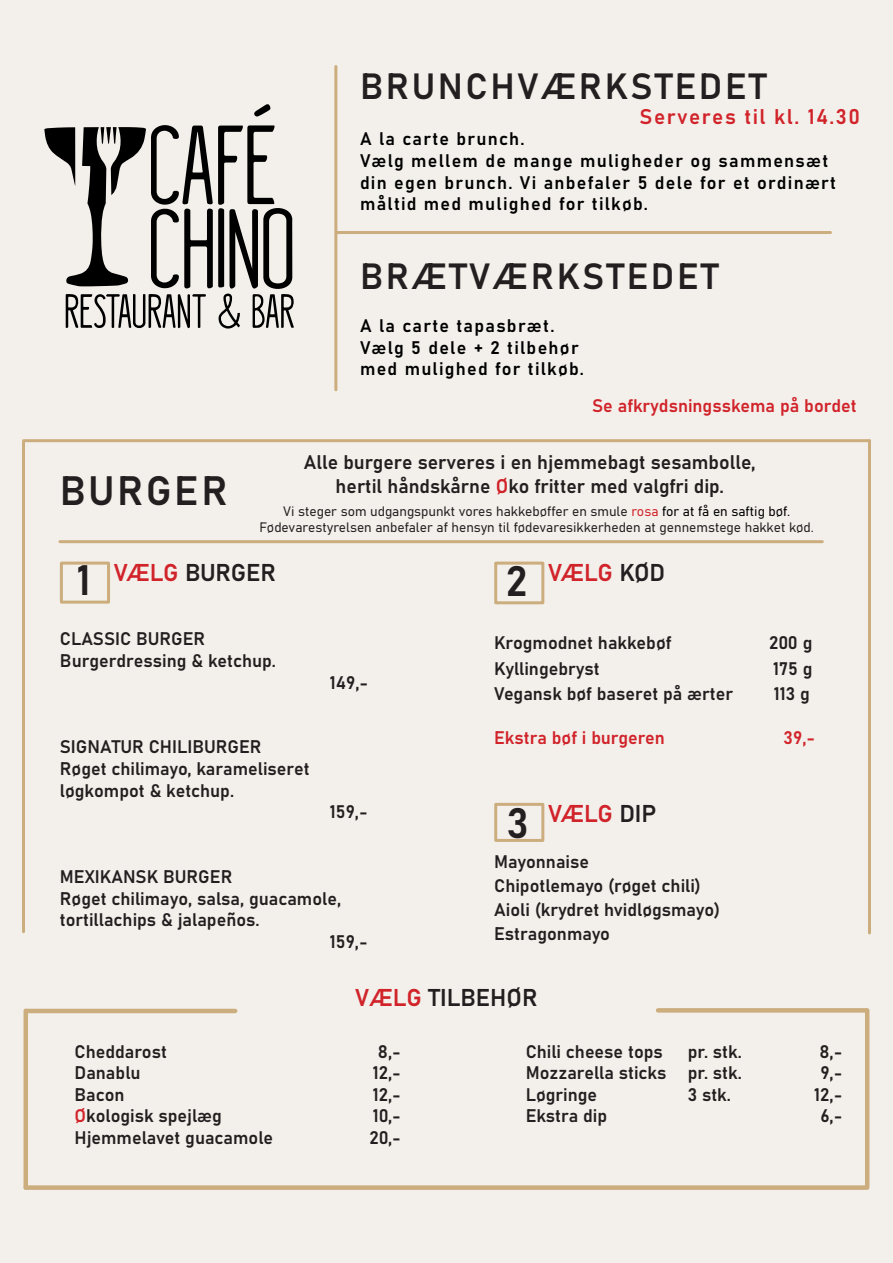
<style>
.page{position:relative;width:893px;height:1263px;background:#f3f0eb}
.page>*{position:absolute;margin:0;border:0;box-sizing:border-box;transform-origin:0 0}
.t1{font:42px "Bahnschrift";color:#231f20}
.t2{font:40.5px "Bahnschrift";letter-spacing:.06em;color:#231f20}
.t3{font:36px "Bahnschrift";letter-spacing:.07em;color:#231f20}
.t4{font:24px "Bahnschrift";color:#231f20}
.t5{font:24px "Bahnschrift";letter-spacing:-.015em;color:#d1232a}
.t6{font:21px "Bahnschrift";letter-spacing:.07em;color:#d1232a}
.t7{font:19.5px "Bahnschrift";color:#231f20}
.t8{font:18px "Bahnschrift";color:#231f20}
.t9{font:18px/21.6px "Bahnschrift";letter-spacing:.07em;color:#000}
.t10{font:18px "Bahnschrift";color:#d1232a}
.t11{font:13.5px "Bahnschrift";color:#231f20}
.s1{color:#d1232a}
.s2{color:#000}
.s3{color:#231f20}
</style>
<div class="page">
<hr style="left:60px;top:540px;width:762px;height:3px;background:#ccad7d">
<div style="left:60px;top:562px;width:50px;height:42px;border:3px solid #ccad7d"></div>
<div style="left:494px;top:562px;width:50px;height:42px;border:3px solid #ccad7d"></div>
<div style="left:494px;top:803px;width:50px;height:39px;border:3px solid #ccad7d"></div>
<hr style="left:865px;top:1010px;width:4px;height:176px;background:#ccad7d">
<div style="left:658px;top:1008px;width:208px;height:5px;background:#ccad7d"></div>
<hr style="left:24px;top:1011px;width:4px;height:176px;background:#ccad7d">
<div style="left:26px;top:1185px;width:841px;height:5px;background:#ccad7d"></div>
<hr style="left:27px;top:1009px;width:208px;height:4px;background:#ccad7d">
<hr style="left:337px;top:231px;width:493px;height:3px;background:#ccad7d">
<svg style="left:44px;top:104px;width:250px;height:225px"></svg>
<hr style="left:22px;top:442px;width:3px;height:490px;background:#ccad7d">
<hr style="left:868px;top:441px;width:3px;height:492px;background:#ccad7d">
<hr style="left:24px;top:439px;width:845px;height:3px;background:#ccad7d">
<hr style="left:334px;top:66px;width:3px;height:324px;background:#ccad7d">
<p class="t3" style="left:360px;top:59px;width:408px">BRUNCHVÆRKSTEDET</p>
<p class="t6" style="left:640px;top:100px;width:222px">Serveres til kl. 14.30</p>
<p class="t9" style="left:360px;top:127px;width:166px">A la carte brunch.</p>
<p class="t9" style="left:360px;top:149px;width:478px">Vælg mellem de mange muligheder og sammensæt din egen brunch. Vi anbefaler 5 dele for et ordinært måltid med mulighed for tilkøb.</p>
<p class="t3" style="left:360px;top:249px;width:360px">BRÆTVÆRKSTEDET</p>
<p class="t9" style="left:360px;top:314px;width:196px">A la carte tapasbræt.</p>
<p class="t9" style="left:360px;top:335px;width:220px">Vælg 5 dele + 2 tilbehør</p>
<p class="t9" style="left:360px;top:357px;width:225px">med mulighed for tilkøb.</p>
<p class="t2" style="left:60px;top:460px;width:169px">BURGER</p>
<p class="t10" style="left:592px;top:392px;width:266px">Se afkrydsningsskema på bordet</p>
<p class="t7" style="left:304px;top:447px;width:453px">Alle burgere serveres i en hjemmebagt sesambolle,</p>
<p class="t7" style="left:336px;top:471px;width:390px">hertil håndskårne <span class="s1">Ø</span>ko fritter med valgfri dip.</p>
<p class="t11" style="left:283px;top:501px;width:508px">Vi steger som udgangspunkt vores hakkebøffer en smule <span class="s1">rosa</span> <span class="s2">for at få en saftig bøf.</span></p>
<p class="t11" style="left:259px;top:517px;width:556px">Fødevarestyrelsen anbefaler af hensyn til fødevaresikkerheden at gennemstege hakket kød.</p>
<p class="t4" style="left:114px;top:554px;width:164px"><span class="s1">VÆLG</span> BURGER</p>
<p class="t1" style="left:77px;top:548px;width:15px">1</p>
<p class="t1" style="left:506px;top:549px;width:23px">2</p>
<p class="t5" style="left:548px;top:554px;width:118px">VÆLG <span class="s3">KØD</span></p>
<p class="t8" style="left:60px;top:625px;width:147px">CLASSIC BURGER</p>
<p class="t8" style="left:60px;top:647px;width:218px">Burgerdressing &amp; ketchup.</p>
<p class="t8" style="left:60px;top:733px;width:203px">SIGNATUR CHILIBURGER</p>
<p class="t8" style="left:60px;top:755px;width:251px">Røget chilimayo, karameliseret</p>
<p class="t8" style="left:60px;top:777px;width:176px">løgkompot &amp; ketchup.</p>
<p class="t8" style="left:330px;top:669px;width:40px">149,-</p>
<p class="t8" style="left:330px;top:798px;width:39px">159,-</p>
<p class="t8" style="left:60px;top:863px;width:174px">MEXIKANSK BURGER</p>
<p class="t8" style="left:60px;top:885px;width:283px">Røget chilimayo, salsa, guacamole,</p>
<p class="t8" style="left:60px;top:906px;width:201px">tortillachips &amp; jalapeños.</p>
<p class="t8" style="left:330px;top:928px;width:39px">159,-</p>
<p class="t8" style="left:494px;top:629px;width:179px">Krogmodnet hakkebøf</p>
<p class="t8" style="left:769px;top:629px;width:45px">200 g</p>
<p class="t8" style="left:494px;top:655px;width:107px">Kyllingebryst</p>
<p class="t8" style="left:773px;top:655px;width:41px">175 g</p>
<p class="t8" style="left:494px;top:680px;width:240px">Vegansk bøf baseret på ærter</p>
<p class="t8" style="left:774px;top:680px;width:38px">113 g</p>
<p class="t10" style="left:494px;top:723px;width:172px">Ekstra bøf i burgeren</p>
<p class="t10" style="left:784px;top:723px;width:33px">39,-</p>
<p class="t5" style="left:548px;top:795px;width:110px">VÆLG <span class="s3">DIP</span></p>
<p class="t8" style="left:494px;top:847px;width:96px">Mayonnaise</p>
<p class="t8" style="left:494px;top:871px;width:208px">Chipotlemayo (røget chili)</p>
<p class="t8" style="left:494px;top:895px;width:228px">Aioli (krydret hvidløgsmayo)</p>
<p class="t8" style="left:494px;top:919px;width:117px">Estragonmayo</p>
<p class="t1" style="left:507px;top:791px;width:24px">3</p>
<p class="t4" style="left:355px;top:979px;width:184px"><span class="s1">VÆLG</span> TILBEHØR</p>
<p class="t8" style="left:75px;top:1037px;width:94px">Cheddarost</p>
<p class="t8" style="left:378px;top:1037px;width:24px">8,-</p>
<p class="t8" style="left:75px;top:1059px;width:67px">Danablu</p>
<p class="t8" style="left:373px;top:1059px;width:29px">12,-</p>
<p class="t8" style="left:75px;top:1081px;width:52px">Bacon</p>
<p class="t8" style="left:373px;top:1081px;width:29px">12,-</p>
<p class="t8" style="left:75px;top:1102px;width:149px"><span class="s1">Ø</span>kologisk spejlæg</p>
<p class="t8" style="left:373px;top:1102px;width:30px">10,-</p>
<p class="t8" style="left:75px;top:1124px;width:200px">Hjemmelavet guacamole</p>
<p class="t8" style="left:369px;top:1124px;width:33px">20,-</p>
<p class="t8" style="left:526px;top:1037px;width:139px">Chili cheese tops</p>
<p class="t8" style="left:688px;top:1037px;width:56px">pr. stk.</p>
<p class="t8" style="left:819px;top:1037px;width:24px">8,-</p>
<p class="t8" style="left:526px;top:1059px;width:218px">Mozzarella sticks pr. stk.</p>
<p class="t8" style="left:820px;top:1059px;width:23px">9,-</p>
<p class="t8" style="left:526px;top:1081px;width:73px">Løgringe</p>
<p class="t8" style="left:688px;top:1081px;width:45px">3 stk.</p>
<p class="t8" style="left:814px;top:1081px;width:29px">12,-</p>
<p class="t8" style="left:526px;top:1102px;width:83px">Ekstra dip</p>
<p class="t8" style="left:820px;top:1102px;width:23px">6,-</p>
</div>
